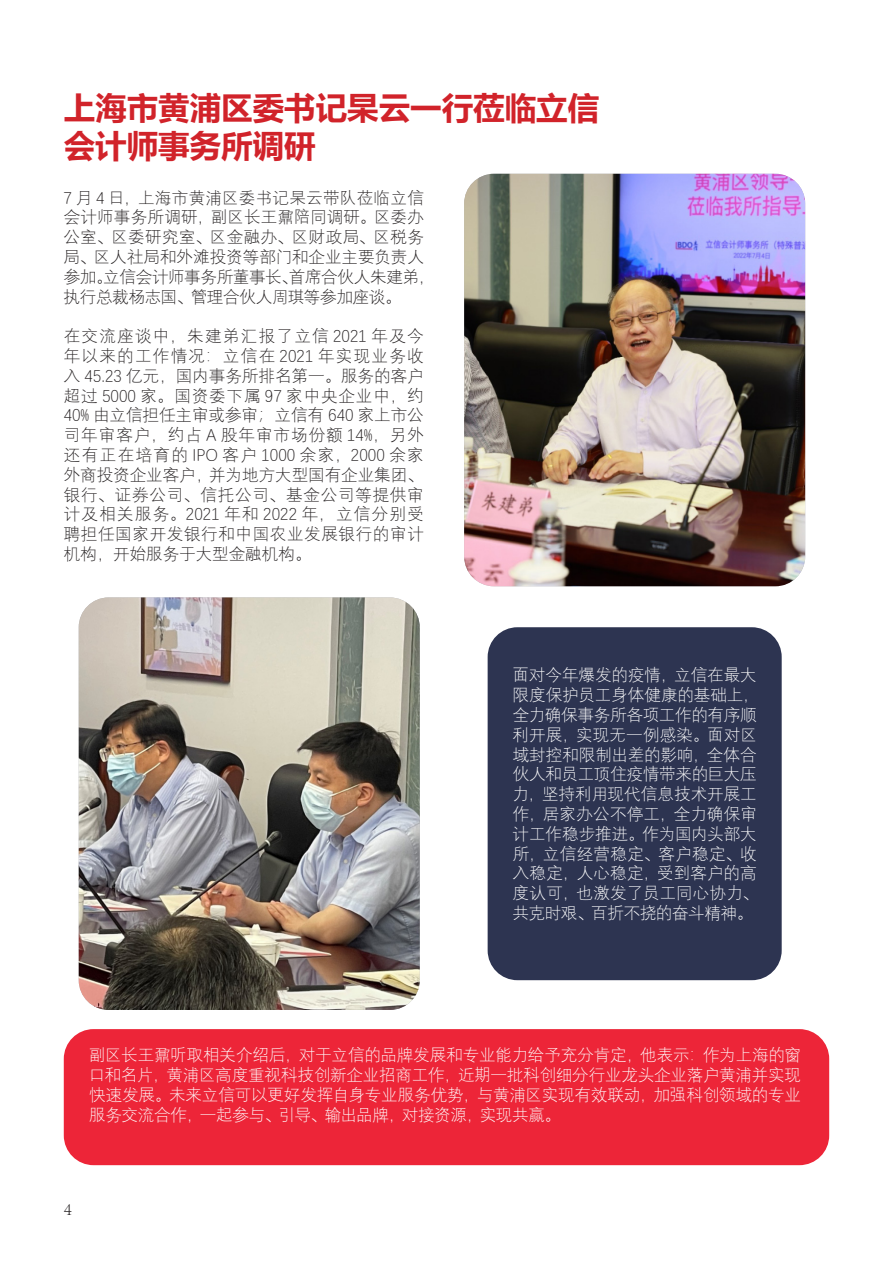
<style>
.page{position:relative;width:893px;height:1263px;background:#fff}
.page>*{position:absolute;margin:0;border:0;box-sizing:border-box;transform-origin:0 0}
.t1{font:700 31.5px "Microsoft Ya Hei";color:#d1232a}
.t2{font:300 18px "Adobe Song Std";color:#231f20}
.t3{font:300 16.5px/19.8px "Deng Xian";letter-spacing:.005em;color:#231f20}
.t4{font:300 16.5px/19.8px "Deng Xian";letter-spacing:-.005em;color:#fff}
</style>
<div class="page">
<div style="left:488px;top:627px;width:294px;height:353px;background:#2d3451;border-radius:30px"></div>
<img style="left:464px;top:174px;width:341px;height:412px">
<div style="left:64px;top:1029px;width:765px;height:136px;background:#ed2538;border-radius:30px"></div>
<img style="left:79px;top:597px;width:341px;height:413px">
<p class="t1" style="left:64px;top:86px;width:537px">上海市黄浦区委书记杲云一行莅临立信</p>
<p class="t1" style="left:64px;top:124px;width:253px">会计师事务所调研</p>
<p class="t3" style="left:64px;top:187px;width:372px">7 月 4 日，上海市黄浦区委书记杲云带队莅临立信会计师事务所调研，副区长王鼐陪同调研。区委办公室、区委研究室、区金融办、区财政局、区税务局、区人社局和外滩投资等部门和企业主要负责人参加。立信会计师事务所董事长、首席合伙人朱建弟，执行总裁杨志国、管理合伙人周琪等参加座谈。</p>
<p class="t3" style="left:64px;top:326px;width:362px;text-align:justify">在交流座谈中，朱建弟汇报了立信 2021 年及今年以来的工作情况：立信在 2021 年实现业务收入 45.23 亿元，国内事务所排名第一。服务的客户超过 5000 家。国资委下属 97 家中央企业中，约40% 由立信担任主审或参审；立信有 640 家上市公司年审客户，约占 A 股年审市场份额 14%，另外还有正在培育的 IPO 客户 1000 余家，2000 余家外商投资企业客户，并为地方大型国有企业集团、银行、证券公司、信托公司、基金公司等提供审计及相关服务。2021 年和 2022 年，立信分别受聘担任国家开发银行和中国农业发展银行的审计机构，开始服务于大型金融机构。</p>
<p class="t4" style="left:512px;top:665px;width:248px">面对今年爆发的疫情，立信在最大限度保护员工身体健康的基础上，全力确保事务所各项工作的有序顺利开展，实现无一例感染。面对区域封控和限制出差的影响，全体合伙人和员工顶住疫情带来的巨大压力，坚持利用现代信息技术开展工作，居家办公不停工，全力确保审计工作稳步推进。作为国内头部大所，立信经营稳定、客户稳定、收入稳定，人心稳定，受到客户的高度认可，也激发了员工同心协力、共克时艰、百折不挠的奋斗精神。</p>
<p class="t4" style="left:89px;top:1045px;width:714px;text-align:justify">副区长王鼐听取相关介绍后，对于立信的品牌发展和专业能力给予充分肯定，他表示：作为上海的窗口和名片，黄浦区高度重视科技创新企业招商工作，近期一批科创细分行业龙头企业落户黄浦并实现快速发展。未来立信可以更好发挥自身专业服务优势，与黄浦区实现有效联动，加强科创领域的专业服务交流合作，一起参与、引导、输出品牌，对接资源，实现共赢。</p>
<p class="t2" style="left:64px;top:1199px;width:10px">4</p>
</div>
